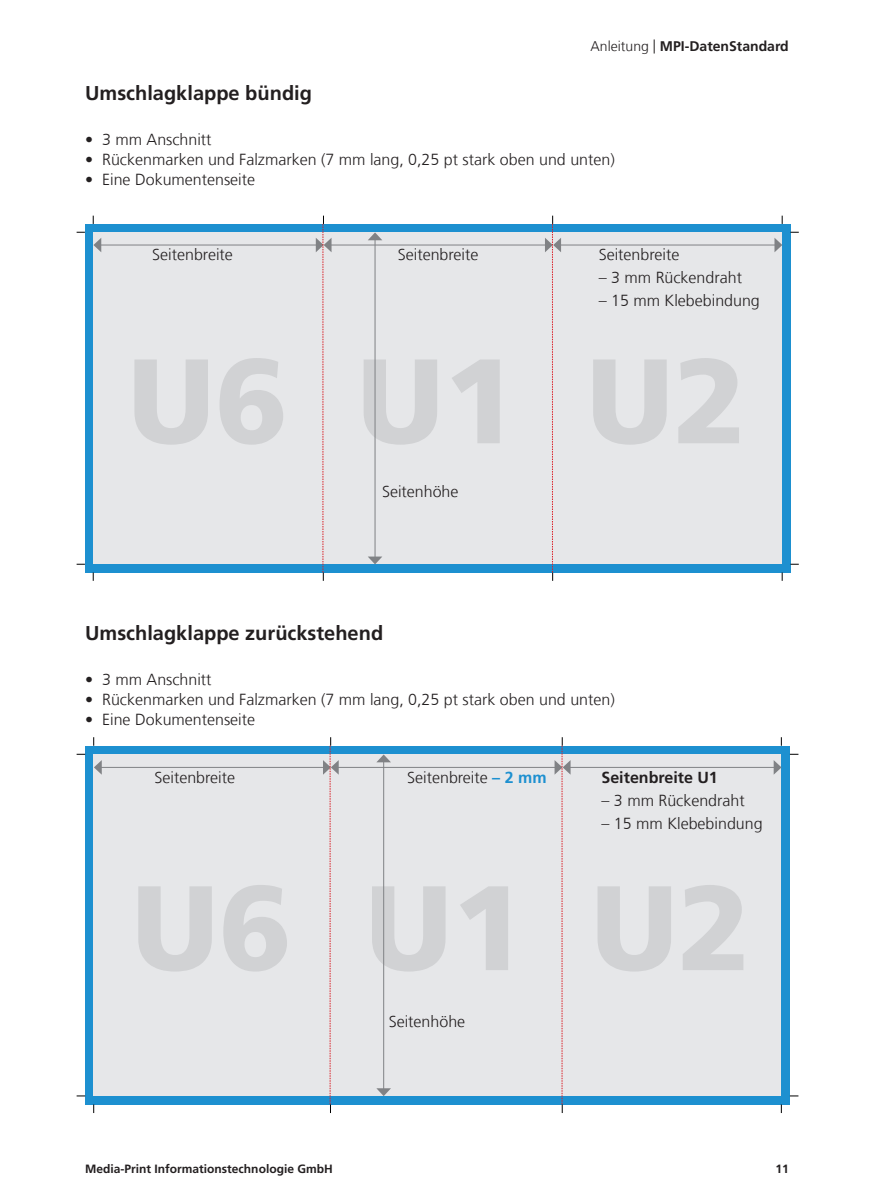
<style>
.page{position:relative;width:874px;height:1202px;background:#fff}
.page>*{position:absolute;margin:0;border:0;box-sizing:border-box;transform-origin:0 0}
.t1{font:900 120px "Frutiger LT Com";color:#d1d2d4}
.t2{font:700 20px "Frutiger LT Com";color:#231f20}
.t3{font:300 16px "Frutiger LT Com";color:#231f20}
.t4{font:700 16px "Frutiger LT Com";color:#231f20}
.t5{font:700 14px "Frutiger LT Com";color:#231f20}
.t6{font:700 12px "Frutiger LT Com";color:#231f20}
.s1{font-weight:300}
.s2{font-weight:700;color:#1d90d0}
</style>
<div class="page">
<div style="left:85px;top:746px;width:704px;height:358px;background:#1d90d0"></div>
<div style="left:85px;top:224px;width:705px;height:348px;background:#1d90d0"></div>
<div style="left:94px;top:754px;width:236px;height:342px;background:#e6e7e9"></div>
<div style="left:93px;top:232px;width:229px;height:332px;background:#e6e7e9"></div>
<div style="left:329px;top:754px;width:232px;height:342px;background:#e6e7e9"></div>
<div style="left:322px;top:232px;width:229px;height:332px;background:#e6e7e9"></div>
<div style="left:561px;top:754px;width:219px;height:342px;background:#e6e7e9"></div>
<div style="left:551px;top:232px;width:230px;height:332px;background:#e6e7e9"></div>
<hr style="left:101px;top:767px;width:223px;height:1px;background:#808285">
<svg style="left:94px;top:760px;width:8px;height:15px"></svg>
<hr style="left:100px;top:245px;width:217px;height:1px;background:#808285">
<svg style="left:93px;top:238px;width:8px;height:14px"></svg>
<hr style="left:337px;top:767px;width:218px;height:1px;background:#808285">
<hr style="left:330px;top:245px;width:216px;height:1px;background:#808285">
<hr style="left:569px;top:767px;width:205px;height:1px;background:#808285">
<svg style="left:773px;top:760px;width:8px;height:15px"></svg>
<hr style="left:559px;top:245px;width:216px;height:1px;background:#808285">
<svg style="left:774px;top:238px;width:8px;height:14px"></svg>
<hr style="left:383px;top:761px;width:1px;height:328px;background:#808285">
<svg style="left:377px;top:754px;width:14px;height:8px"></svg>
<svg style="left:376px;top:1088px;width:15px;height:8px"></svg>
<hr style="left:374px;top:239px;width:1px;height:319px;background:#808285">
<svg style="left:368px;top:232px;width:14px;height:8px"></svg>
<svg style="left:368px;top:557px;width:14px;height:7px"></svg>
<svg style="left:323px;top:737px;width:15px;height:376px"></svg>
<svg style="left:315px;top:216px;width:16px;height:365px"></svg>
<svg style="left:554px;top:737px;width:16px;height:376px"></svg>
<svg style="left:544px;top:216px;width:16px;height:365px"></svg>
<p class="t2" style="left:85px;top:81px;width:228px">Umschlagklappe bündig</p>
<p class="t5" style="left:590px;top:38px;width:200px"><span class="s1">Anleitung |</span> MPI-DatenStandard</p>
<p class="t3" style="left:85px;top:130px;width:128px">• 3 mm Anschnitt</p>
<p class="t3" style="left:85px;top:150px;width:531px">• Rückenmarken und Falzmarken (7 mm lang, 0,25 pt stark oben und unten)</p>
<p class="t3" style="left:85px;top:170px;width:171px">• Eine Dokumentenseite</p>
<p class="t3" style="left:152px;top:245px;width:82px">Seitenbreite</p>
<h1 class="t1" style="left:128px;top:329px;width:162px">U6</h1>
<p class="t3" style="left:397px;top:245px;width:82px">Seitenbreite</p>
<h1 class="t1" style="left:357px;top:329px;width:162px">U1</h1>
<p class="t3" style="left:382px;top:482px;width:78px">Seitenhöhe</p>
<p class="t2" style="left:85px;top:621px;width:299px">Umschlagklappe zurückstehend</p>
<p class="t3" style="left:598px;top:245px;width:82px">Seitenbreite</p>
<p class="t3" style="left:598px;top:268px;width:145px">– 3 mm Rückendraht</p>
<p class="t3" style="left:598px;top:291px;width:162px">– 15 mm Klebebindung</p>
<h1 class="t1" style="left:586px;top:329px;width:162px">U2</h1>
<p class="t3" style="left:85px;top:670px;width:128px">• 3 mm Anschnitt</p>
<p class="t3" style="left:85px;top:690px;width:531px">• Rückenmarken und Falzmarken (7 mm lang, 0,25 pt stark oben und unten)</p>
<p class="t3" style="left:85px;top:710px;width:171px">• Eine Dokumentenseite</p>
<p class="t3" style="left:154px;top:768px;width:82px">Seitenbreite</p>
<h1 class="t1" style="left:132px;top:856px;width:162px">U6</h1>
<p class="t3" style="left:407px;top:768px;width:141px">Seitenbreite <span class="s2">– 2 mm</span></p>
<h1 class="t1" style="left:365px;top:856px;width:162px">U1</h1>
<p class="t3" style="left:388px;top:1012px;width:78px">Seitenhöhe</p>
<p class="t4" style="left:601px;top:768px;width:118px">Seitenbreite U1</p>
<p class="t3" style="left:601px;top:791px;width:145px">– 3 mm Rückendraht</p>
<p class="t3" style="left:601px;top:814px;width:162px">– 15 mm Klebebindung</p>
<h1 class="t1" style="left:590px;top:856px;width:162px">U2</h1>
<p class="t6" style="left:85px;top:1161px;width:249px">Media-Print Informationstechnologie GmbH</p>
<p class="t6" style="left:775px;top:1161px;width:15px">11</p>
</div>
